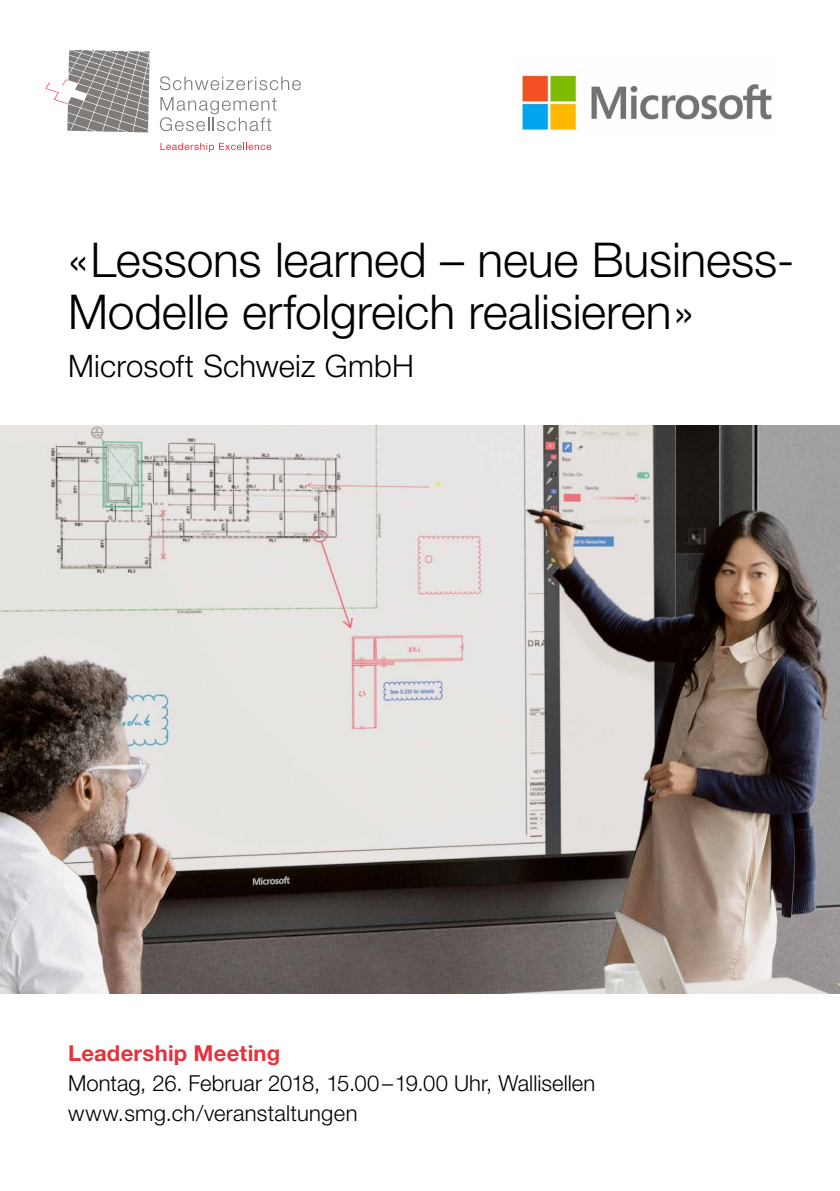
<style>
.page{position:relative;width:840px;height:1191px;background:#fff}
.page>*{position:absolute;margin:0;border:0;box-sizing:border-box;transform-origin:0 0}
.t1{font:300 48px/52px "Helvetica Neue LT Pro";letter-spacing:-.005em;color:#000}
.t2{font:300 31px "Helvetica Neue LT Pro";letter-spacing:.005em;color:#000}
.t3{font:300 22px/30px "Helvetica Neue LT Pro";letter-spacing:.005em;color:#000}
.t4{font:700 22px "Helvetica Neue LT Pro";letter-spacing:.01em;color:#e5323d}
</style>
<div class="page">
<svg style="left:160px;top:76px;width:140px;height:14px"></svg>
<svg style="left:160px;top:97px;width:116px;height:34px"></svg>
<svg style="left:160px;top:143px;width:111px;height:9px"></svg>
<svg style="left:45px;top:50px;width:105px;height:82px"></svg>
<img style="left:0;top:425px;width:839px;height:568px">
<img style="left:522px;top:69px;width:250px;height:63px">
<h1 class="t1" style="left:68px;top:233px;width:727px">«Lessons learned – neue Business-<br>Modelle erfolgreich realisieren»</h1>
<h2 class="t2" style="left:68px;top:346px;width:347px">Microsoft Schweiz GmbH</h2>
<p class="t4" style="left:68px;top:1039px;width:213px">Leadership Meeting</p>
<p class="t3" style="left:68px;top:1067px;width:528px">Montag, 26. Februar 2018, 15.00–19.00 Uhr, Wallisellen www.smg.ch/veranstaltungen</p>
</div>
